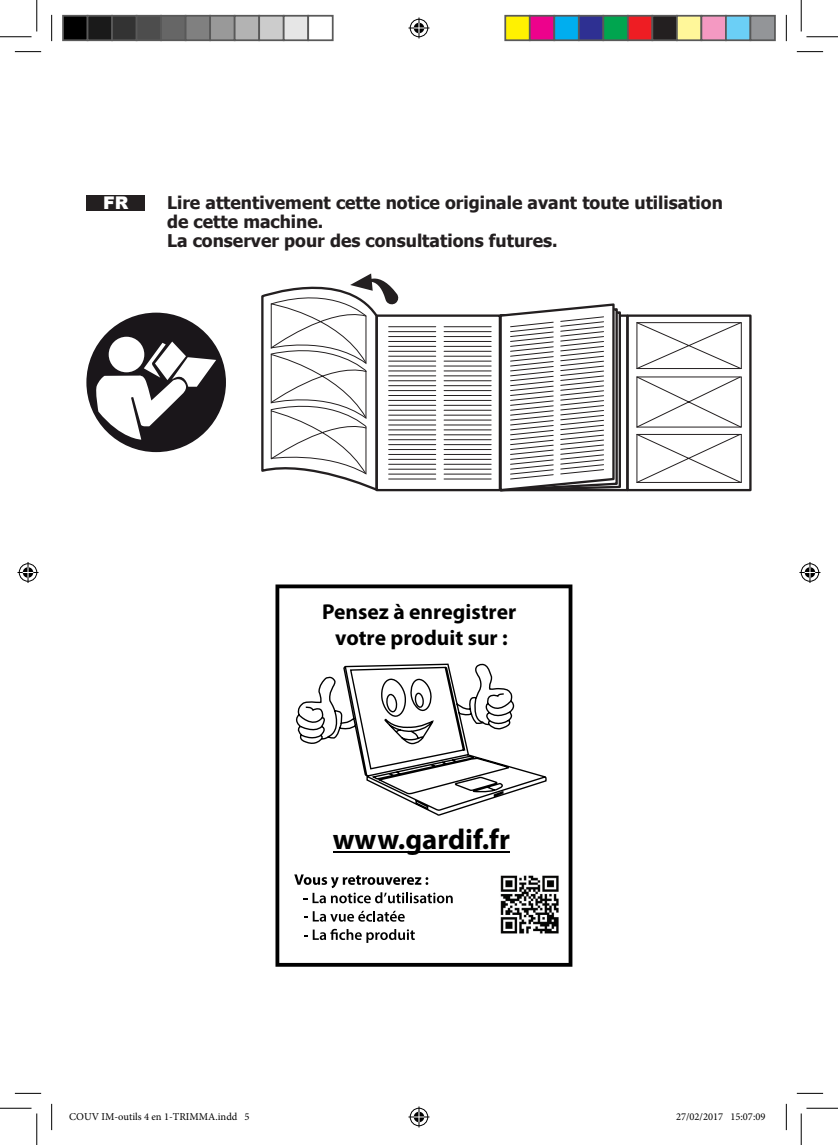
<style>
.page{position:relative;width:838px;height:1145px;background:#fff}
.page>*{position:absolute;margin:0;border:0;box-sizing:border-box;transform-origin:0 0}
.t1{font:700 28.7px "Myriad Pro";color:#000}
.t2{font:700 21.53px/25.9px "Myriad Pro";color:#000;text-align:center}
.t3{font:700 17.5px/19.2px "Tahoma";color:#231f20}
.t4{font:900 17.5px "Arial";color:#fff}
.t5{font:10.5px "Minion Pro";color:#000}
</style>
<div class="page">
<div style="left:86px;top:195px;width:59px;height:16px;background:#231f20"></div>
<div style="left:86px;top:313px;width:140px;height:139px;background:#1a161a;border-radius:50%"></div>
<div style="left:109px;top:337px;width:35px;height:35px;background:#fff;border-radius:50%"></div>
<svg style="left:95px;top:342px;width:121px;height:98px"></svg>
<div style="left:626px;top:314px;width:125px;height:177px;border:2px solid #231f20"></div>
<svg style="left:261px;top:273px;width:361px;height:219px"></svg>
<svg style="left:636px;top:322px;width:105px;height:161px"></svg>
<svg style="left:275px;top:584px;width:297px;height:383px"></svg>
<svg style="left:293px;top:660px;width:254px;height:156px"></svg>
<hr style="left:332px;top:851px;width:45px;height:2px;background:#000">
<hr style="left:377px;top:851px;width:21px;height:2px;background:#000">
<hr style="left:398px;top:851px;width:39px;height:2px;background:#000">
<svg style="left:437px;top:851px;width:11px;height:2px"></svg>
<hr style="left:448px;top:851px;width:25px;height:2px;background:#000">
<svg style="left:473px;top:851px;width:8px;height:2px"></svg>
<hr style="left:481px;top:851px;width:29px;height:2px;background:#000">
<svg style="left:294px;top:874px;width:158px;height:29px"></svg>
<svg style="left:304px;top:911px;width:100px;height:11px"></svg>
<svg style="left:304px;top:929px;width:111px;height:14px"></svg>
<img style="left:496px;top:869px;width:67px;height:68px">
<svg style="left:15px;top:51px;width:26px;height:1px"></svg>
<svg style="left:796px;top:51px;width:27px;height:1px"></svg>
<svg style="left:15px;top:1093px;width:26px;height:1px"></svg>
<svg style="left:796px;top:1093px;width:27px;height:1px"></svg>
<svg style="left:51px;top:15px;width:1px;height:26px"></svg>
<svg style="left:51px;top:1104px;width:1px;height:26px"></svg>
<svg style="left:786px;top:15px;width:1px;height:26px"></svg>
<svg style="left:786px;top:1104px;width:1px;height:26px"></svg>
<hr style="left:0;top:36px;width:32px;height:1px;background:#000">
<hr style="left:806px;top:36px;width:31px;height:1px;background:#000">
<hr style="left:0;top:1108px;width:32px;height:1px;background:#000">
<hr style="left:806px;top:1108px;width:31px;height:1px;background:#000">
<hr style="left:36px;top:0;width:1px;height:31px;background:#000">
<hr style="left:36px;top:1113px;width:1px;height:32px;background:#000">
<hr style="left:800px;top:0;width:1px;height:31px;background:#000">
<hr style="left:800px;top:1113px;width:1px;height:32px;background:#000">
<svg style="left:408px;top:18px;width:21px;height:21px"></svg>
<svg style="left:408px;top:1106px;width:21px;height:21px"></svg>
<svg style="left:18px;top:562px;width:21px;height:21px"></svg>
<svg style="left:799px;top:562px;width:21px;height:21px"></svg>
<div style="left:63px;top:16px;width:25px;height:24px;background:#000"></div>
<div style="left:62px;top:15px;width:26px;height:26px;border:2px solid #595959"></div>
<div style="left:88px;top:16px;width:24px;height:24px;background:#1a1a1a"></div>
<div style="left:87px;top:15px;width:26px;height:26px;border:2px solid #595959"></div>
<div style="left:112px;top:16px;width:25px;height:24px;background:#333"></div>
<div style="left:111px;top:15px;width:26px;height:26px;border:2px solid #595959"></div>
<div style="left:137px;top:16px;width:24px;height:24px;background:#4d4d4d"></div>
<div style="left:136px;top:15px;width:26px;height:26px;border:2px solid #595959"></div>
<div style="left:161px;top:16px;width:25px;height:24px;background:#666"></div>
<div style="left:160px;top:15px;width:26px;height:26px;border:2px solid #595959"></div>
<div style="left:186px;top:16px;width:24px;height:24px;background:#808080"></div>
<div style="left:185px;top:15px;width:26px;height:26px;border:2px solid #595959"></div>
<div style="left:210px;top:16px;width:25px;height:24px;background:#999"></div>
<div style="left:209px;top:15px;width:26px;height:26px;border:2px solid #595959"></div>
<div style="left:235px;top:16px;width:24px;height:24px;background:#b3b3b3"></div>
<div style="left:234px;top:15px;width:26px;height:26px;border:2px solid #595959"></div>
<div style="left:259px;top:16px;width:25px;height:24px;background:#ccc"></div>
<div style="left:258px;top:15px;width:26px;height:26px;border:2px solid #595959"></div>
<div style="left:284px;top:16px;width:24px;height:24px;background:#e6e6e6"></div>
<div style="left:283px;top:15px;width:26px;height:26px;border:2px solid #595959"></div>
<div style="left:307px;top:15px;width:26px;height:26px;border:2px solid #595959"></div>
<div style="left:505px;top:16px;width:24px;height:24px;background:#fff101"></div>
<div style="left:504px;top:15px;width:26px;height:26px;border:2px solid #595959"></div>
<div style="left:529px;top:16px;width:25px;height:24px;background:#ed028c"></div>
<div style="left:529px;top:15px;width:26px;height:26px;border:2px solid #595959"></div>
<div style="left:554px;top:16px;width:24px;height:24px;background:#00aeef"></div>
<div style="left:553px;top:15px;width:26px;height:26px;border:2px solid #595959"></div>
<div style="left:578px;top:16px;width:25px;height:24px;background:#2e3092"></div>
<div style="left:578px;top:15px;width:26px;height:26px;border:2px solid #595959"></div>
<div style="left:603px;top:16px;width:24px;height:24px;background:#00a54f"></div>
<div style="left:602px;top:15px;width:26px;height:26px;border:2px solid #595959"></div>
<div style="left:627px;top:16px;width:25px;height:24px;background:#ee1d23"></div>
<div style="left:627px;top:15px;width:26px;height:26px;border:2px solid #595959"></div>
<div style="left:652px;top:16px;width:24px;height:24px;background:#231f20"></div>
<div style="left:651px;top:15px;width:26px;height:26px;border:2px solid #595959"></div>
<div style="left:676px;top:16px;width:25px;height:24px;background:#fff79a"></div>
<div style="left:676px;top:15px;width:26px;height:26px;border:2px solid #595959"></div>
<div style="left:701px;top:16px;width:24px;height:24px;background:#f499c2"></div>
<div style="left:700px;top:15px;width:26px;height:26px;border:2px solid #595959"></div>
<div style="left:725px;top:16px;width:25px;height:24px;background:#6bcff6"></div>
<div style="left:725px;top:15px;width:26px;height:26px;border:2px solid #595959"></div>
<div style="left:750px;top:16px;width:24px;height:24px;background:#939598"></div>
<div style="left:749px;top:15px;width:26px;height:26px;border:2px solid #595959"></div>
<p class="t4" style="left:103px;top:190px;width:27px">FR</p>
<p class="t3" style="left:167px;top:192px;width:557px">Lire attentivement cette notice originale avant toute utilisation de cette machine.<br>La conserver pour des consultations futures.</p>
<p class="t2" style="left:322px;top:598px;width:196px">Pensez à enregistrer votre produit sur :</p>
<h1 class="t1" style="left:332px;top:821px;width:179px">www.gardif.fr</h1>
<p class="t5" style="left:69px;top:1109px;width:182px">COUV IM-outils 4 en 1-TRIMMA.indd 5</p>
<p class="t5" style="left:676px;top:1109px;width:91px">27/02/2017 15:07:09</p>
</div>
